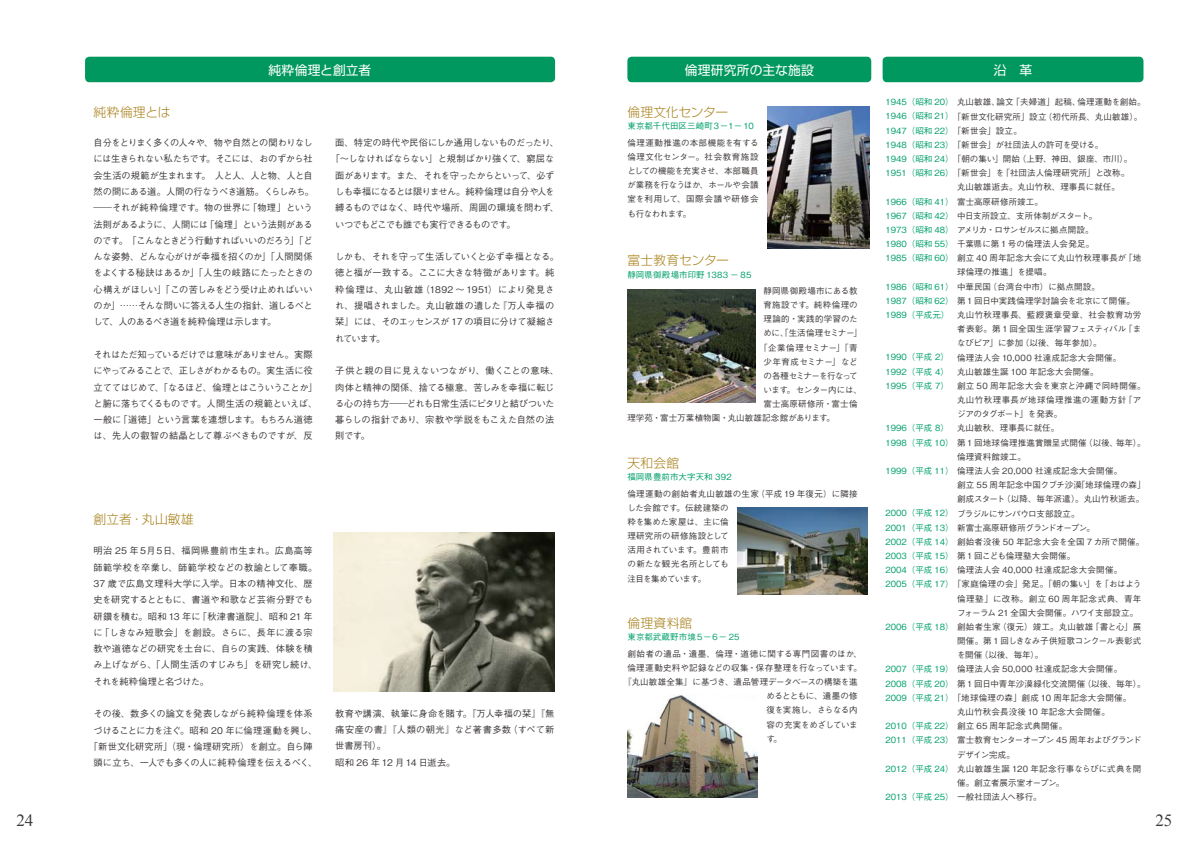
<style>
.page{position:relative;width:1191px;height:842px;background:#fff}
.page>*{position:absolute;margin:0;border:0;box-sizing:border-box;transform-origin:0 0}
.t1{font:17px "Times New Roman";color:#3f3b3a}
.t2{font:300 12.8px "Shin Go Pro";letter-spacing:.015em;color:#aa8420}
.t3{font:12.8px "Shin Go Pro";letter-spacing:.01em;color:#fff}
.t4{font:300 12.8px "Shin Go Pro";letter-spacing:-.025em;color:#aa8420}
.t5{font:300 12.8px "Shin Go Pro";letter-spacing:-.005em;color:#aa8420}
.t6{font:500 9.2px/16.3px "Gothic BBB Pro";letter-spacing:-.03em;color:#3f3b3a}
.t7{font:500 9.2px/16.3px "Gothic BBB Pro";color:#3f3b3a}
.t8{font:500 9.2px/16.3px "Gothic BBB Pro";letter-spacing:.015em;color:#3f3b3a}
.t9{font:500 9.2px "Gothic BBB Pro";letter-spacing:-.055em;color:#3f3b3a}
.t10{font:500 9.2px "Gothic BBB Pro";letter-spacing:-.075em;color:#3f3b3a}
.t11{font:500 8.5px/14.2px "Gothic BBB Pro";letter-spacing:.005em;color:#3f3b3a}
.t12{font:500 8.5px/14.2px "Gothic BBB Pro";letter-spacing:.025em;color:#3f3b3a}
.t13{font:500 8.5px/14.2px "Gothic BBB Pro";letter-spacing:.005em;color:#00a06b;text-align:justify}
.t14{font:500 8.5px "Gothic BBB Pro";letter-spacing:-.04em;color:#3f3b3a}
.t15{font:500 8.5px/14.2px "Gothic BBB Pro";letter-spacing:-.02em;color:#3f3b3a}
.t16{font:500 8.5px "Gothic BBB Pro";letter-spacing:.05em;color:#3f3b3a}
.t17{font:500 8.5px "Gothic BBB Pro";letter-spacing:-.075em;color:#3f3b3a}
.t18{font:500 8.5px "Gothic BBB Pro";letter-spacing:.03em;color:#3f3b3a}
.t19{font:500 8.5px "Gothic BBB Pro";letter-spacing:.035em;color:#3f3b3a}
.t20{font:500 8.5px "Gothic BBB Pro";letter-spacing:-.03em;color:#3f3b3a}
.s1{color:#00a06b}
.s2{color:#3f3b3a}
</style>
<div class="page">
<img style="left:333px;top:533px;width:221px;height:159px">
<img style="left:767px;top:107px;width:102px;height:141px">
<img style="left:627px;top:289px;width:128px;height:114px">
<img style="left:627px;top:695px;width:131px;height:102px">
<div style="left:627px;top:57px;width:244px;height:25px;background:#00985f;border-radius:4px"></div>
<div style="left:882px;top:57px;width:261px;height:25px;background:#00985f;border-radius:4px"></div>
<img style="left:737px;top:508px;width:130px;height:87px">
<div style="left:85px;top:57px;width:470px;height:25px;background:#00985f;border-radius:4px"></div>
<h2 class="t3" style="left:268px;top:60px;width:104px">純粋倫理と創立者</h2>
<h2 class="t3" style="left:685px;top:60px;width:130px">倫理研究所の主な施設</h2>
<h2 class="t3" style="left:993px;top:60px;width:40px">沿　革</h2>
<h2 class="t2" style="left:94px;top:101px;width:78px">純粋倫理とは</h2>
<p class="t6" style="left:94px;top:133px;width:222px">自分をとりまく多くの人々や、物や自然との関わりなしには生きられない私たちです。そこには、おのずから社会生活の規範が生まれます。 人と人、人と物、人と自然の間にある道。人間の行なうべき道筋。くらしみち。―それが純粋倫理です。物の世界に「物理」という法則があるように、人間には「倫理」という法則があるのです。 「こんなときどう行動すればいいのだろう」「どんな姿勢、どんな心がけが幸福を招くのか」「人間関係をよくする秘訣はあるか」「人生の岐路にたったときの心構えがほしい」「この苦しみをどう受け止めればいいのか」……そんな問いに答える人生の指針、道しるべとして、人のあるべき道を純粋倫理は示します。</p>
<p class="t6" style="left:94px;top:345px;width:225px">それはただ知っているだけでは意味がありません。実際にやってみることで、正しさがわかるもの。実生活に役立ててはじめて、「なるほど、倫理とはこういうことか」と腑に落ちてくるものです。人間生活の規範といえば、一般に「道徳」という言葉を連想します。もちろん道徳は、先人の叡智の結晶として尊ぶべきものですが、反</p>
<p class="t6" style="left:335px;top:133px;width:225px">面、特定の時代や民俗にしか通用しないものだったり、</p>
<p class="t6" style="left:331px;top:150px;width:225px">「～しなければならない」と規制ばかり強くて、窮屈な</p>
<p class="t9" style="left:335px;top:168px;width:220px">面があります。また、それを守ったからといって、必ず</p>
<p class="t9" style="left:335px;top:184px;width:220px">しも幸福になるとは限りません。純粋倫理は自分や人を</p>
<p class="t6" style="left:335px;top:198px;width:225px">縛るものではなく、時代や場所、周囲の環境を問わず、</p>
<p class="t10" style="left:335px;top:217px;width:182px">いつでもどこでも誰でも実行できるものです。</p>
<p class="t6" style="left:335px;top:247px;width:225px">しかも、それを守って生活していくと必ず幸福となる。徳と福が一致する。ここに大きな特徴があります。純粋倫理は、丸山敏雄（1892 ～ 1951）により発見され、提唱されました。丸山敏雄の遺した『万人幸福の栞』には、そのエッセンスが 17 の項目に分けて凝縮されています。</p>
<p class="t6" style="left:335px;top:361px;width:225px">子供と親の目に見えないつながり、働くことの意味、肉体と精神の関係、捨てる極意、苦しみを幸福に転じる心の持ち方―どれも日常生活にピタリと結びついた暮らしの指針であり、宗教や学説をもこえた自然の法則です。</p>
<h2 class="t2" style="left:94px;top:509px;width:102px">創立者・丸山敏雄</h2>
<p class="t7" style="left:94px;top:541px;width:225px">明治 25 年５月５日、福岡県豊前市生まれ。広島高等師範学校を卒業し、師範学校などの教諭として奉職。<br>37 歳で広島文理科大学に入学。日本の精神文化、歴史を研究するとともに、書道や和歌など芸術分野でも研鑽を積む。昭和 13 年に「秋津書道院」、昭和 21 年に「しきなみ短歌会」を創設。さらに、長年に渡る宗教や道徳などの研究を土台に、自らの実践、体験を積み上げながら、「人間生活のすじみち」を研究し続け、それを純粋倫理と名づけた。</p>
<p class="t6" style="left:89px;top:704px;width:230px;text-align:center">その後、数多くの論文を発表しながら純粋倫理を体系づけることに力を注ぐ。昭和 20 年に倫理運動を興し、「新世文化研究所」（現・倫理研究所）を創立。自ら陣頭に立ち、一人でも多くの人に純粋倫理を伝えるべく、</p>
<p class="t8" style="left:335px;top:704px;width:220px">教育や講演、執筆に身命を賭す。『万人幸福の栞』『無痛安産の書』『人類の朝光』など著書多数（すべて新世書房刊）。<br>昭和 26 年 12 月14 日逝去。</p>
<h2 class="t4" style="left:627px;top:101px;width:102px">倫理文化センター</h2>
<p class="t13" style="left:627px;top:118px;width:128px">東京都千代田区三崎町３−１− 10</p>
<p class="t11" style="left:627px;top:134px;width:133px;text-align:justify">倫理運動推進の本部機能を有する倫理文化センター。社会教育施設としての機能を充実させ、本部職員が業務を行なうほか、ホールや会議室を利用して、国際会議や研修会も行なわれます。</p>
<h2 class="t5" style="left:627px;top:250px;width:103px">富士教育センター</h2>
<p class="t13" style="left:627px;top:266px;width:126px">静岡県御殿場市印野 1383 − 85</p>
<p class="t11" style="left:763px;top:282px;width:96px">静岡県御殿場市にある教</p>
<p class="t18" style="left:763px;top:298px;width:96px">育施設です。純粋倫理の</p>
<p class="t19" style="left:763px;top:312px;width:96px">理論的・実践的学習のた</p>
<p class="t14" style="left:763px;top:326px;width:100px">めに、「生活倫理セミナー」</p>
<p class="t12" style="left:759px;top:339px;width:100px">「企業倫理セミナー」「青</p>
<p class="t12" style="left:763px;top:353px;width:96px">少年育成セミナー」など</p>
<p class="t17" style="left:763px;top:369px;width:96px">の各種セミナーを行なって</p>
<p class="t14" style="left:763px;top:383px;width:100px">います。センター内には、</p>
<p class="t12" style="left:763px;top:396px;width:96px">富士高原研修所・富士倫</p>
<p class="t11" style="left:627px;top:410px;width:209px">理学苑・富士万葉植物園・丸山敏雄記念館があります。</p>
<h2 class="t2" style="left:627px;top:452px;width:53px">天和会館</h2>
<p class="t13" style="left:627px;top:469px;width:106px">福岡県豊前市大字天和 392</p>
<p class="t11" style="left:627px;top:485px;width:232px">倫理運動の創始者丸山敏雄の生家（平成 19 年復元）に隣接した会館です。伝統建築の<br>粋を集めた家屋は、主に倫<br>理研究所の研修施設として<br>活用されています。豊前市<br>の新たな観光名所としても<br>注目を集めています。</p>
<h2 class="t2" style="left:627px;top:612px;width:66px">倫理資料館</h2>
<p class="t13" style="left:627px;top:629px;width:114px">東京都武蔵野市境５−６− 25</p>
<p class="t16" style="left:627px;top:647px;width:236px">創始者の遺品・遺墨、倫理・道徳に関する専門図書のほか、</p>
<p class="t11" style="left:627px;top:659px;width:236px">倫理運動史料や記録などの収集・保存整理を行なっています。</p>
<p class="t11" style="left:623px;top:674px;width:236px">『丸山敏雄全集』に基づき、遺品管理データベースの構築を進</p>
<p class="t14" style="left:766px;top:689px;width:93px">めるとともに、遺墨の修</p>
<p class="t20" style="left:766px;top:703px;width:93px">復を実施し、さらなる内</p>
<p class="t14" style="left:766px;top:717px;width:93px">容の充実をめざしていま</p>
<p class="t11" style="left:766px;top:730px;width:17px">す。</p>
<p class="t11" style="left:885px;top:94px;width:262px"><span class="s1">1945（昭和 20）</span>丸山敏雄、論文「夫婦道」起稿、倫理運動を創始。<span class="s1">1946（昭和 21）</span>「新世文化研究所」設立（初代所長、丸山敏雄）。<span class="s1">1947（昭和 22）</span>「新世会」設立。<br><span class="s1">1948（昭和 23）</span>「新世会」が社団法人の許可を受ける。<br><span class="s1">1949（昭和 24）</span>「朝の集い」開始（上野、神田、銀座、市川）。<span class="s1">1951（昭和 26）</span>「新世会」を「社団法人倫理研究所」と改称。</p>
<p class="t11" style="left:885px;top:193px;width:257px"><span class="s1">1966（昭和 41）</span>富士高原研修所竣工。<br><span class="s1">1967（昭和 42）</span>中日支所設立、支所体制がスタート。<br><span class="s1">1973（昭和 48）</span>アメリカ・ロサンゼルスに拠点開設。<br><span class="s1">1980（昭和 55）</span>千葉県に第 1 号の倫理法人会発足。<br><span class="s1">1985（昭和 60）</span>創立 40 周年記念大会にて丸山竹秋理事長が「地</p>
<p class="t11" style="left:885px;top:278px;width:251px"><span class="s1">1986（昭和 61）</span>中華民国（台湾台中市）に拠点開設。<br><span class="s1">1987（昭和 62）</span>第 1 回日中実践倫理学討論会を北京にて開催。<br><span class="s1">1989（平成元）</span></p>
<p class="t13" style="left:885px;top:349px;width:65px">1990（平成 2）1992（平成 4）1995（平成 7）</p>
<p class="t11" style="left:885px;top:420px;width:262px"><span class="s1">1996（平成 8）<br>1998（平成 10）</span>第 1 回地球倫理推進賞贈呈式開催（以後、毎年）。</p>
<p class="t11" style="left:885px;top:463px;width:238px"><span class="s1">1999（平成 11）</span>倫理法人会 20,000 社達成記念大会開催。</p>
<p class="t11" style="left:885px;top:505px;width:257px"><span class="s1">2000（平成 12）</span>ブラジルにサンパウロ支部設立。<br><span class="s1">2001（平成 13）<br>2002（平成 14）<br>2003（平成 15）</span>第 1 回こども倫理塾大会開催。<br><span class="s1">2004（平成 16）</span>倫理法人会 40,000 社達成記念大会開催。<br><span class="s1">2005（平成 17）</span>「家庭倫理の会」発足。「朝の集い」を「おはよう</p>
<p class="t11" style="left:885px;top:619px;width:257px"><span class="s1">2006（平成 18）</span>創始者生家（復元）竣工。丸山敏雄「書と心」展</p>
<p class="t11" style="left:885px;top:661px;width:262px"><span class="s1">2007（平成 19）</span>倫理法人会 50,000 社達成記念大会開催。<br><span class="s1">2008（平成 20）</span>第 1 回日中青年沙漠緑化交流開催（以後、毎年）。<br><span class="s1">2009（平成 21）</span>「地球倫理の森」創成 10 周年記念大会開催。</p>
<p class="t11" style="left:885px;top:718px;width:257px"><span class="s1">2010（平成 22）</span>創立 65 周年記念式典開催。<br><span class="s1">2011（平成 23）</span>富士教育センターオープン 45 周年およびグランド</p>
<p class="t11" style="left:885px;top:760px;width:257px"><span class="s1">2012（平成 24）</span>丸山敏雄生誕 120 年記念行事ならびに式典を開</p>
<p class="t13" style="left:885px;top:788px;width:158px">2013（平成 25）<span class="s2">一般社団法人へ移行。</span></p>
<p class="t11" style="left:957px;top:179px;width:164px">丸山敏雄逝去。丸山竹秋、理事長に就任。</p>
<p class="t11" style="left:957px;top:264px;width:96px">球倫理の推進」を提唱。</p>
<p class="t12" style="left:957px;top:307px;width:190px">丸山竹秋理事長、藍綬褒章受章、社会教育功労者表彰。第 1 回全国生涯学習フェスティバル「まなびピア」に参加（以後、毎年参加）。<br>倫理法人会 10,000 社達成記念大会開催。<br>丸山敏雄生誕 100 年記念大会開催。<br>創立 50 周年記念大会を東京と沖縄で同時開催。丸山竹秋理事長が地球倫理推進の運動方針「アジアのタグボート」を発表。<br>丸山敏秋、理事長に就任。</p>
<p class="t11" style="left:957px;top:448px;width:71px">倫理資料館竣工。</p>
<p class="t11" style="left:957px;top:477px;width:190px">創立 55 周年記念中国クブチ沙漠「地球倫理の森」創成スタート（以降、毎年派遣）。丸山竹秋逝去。</p>
<p class="t11" style="left:957px;top:519px;width:189px">新富士高原研修所グランドオープン。<br>創始者没後 50 年記念大会を全国 7 カ所で開催。</p>
<p class="t12" style="left:957px;top:590px;width:186px">倫理塾」に改称。創立 60 周年記念式典、青年フォーラム 21 全国大会開催。ハワイ支部設立。</p>
<p class="t15" style="left:957px;top:633px;width:186px">開催。第 1 回しきなみ子供短歌コンクール表彰式を開催（以後、毎年）。</p>
<p class="t11" style="left:957px;top:704px;width:154px">丸山竹秋会長没後 10 年記念大会開催。</p>
<p class="t11" style="left:957px;top:746px;width:59px">デザイン完成。</p>
<p class="t15" style="left:957px;top:774px;width:109px">催。創立者展示室オープン。</p>
<h1 class="t1" style="left:17px;top:809px;width:18px">24</h1>
<h1 class="t1" style="left:1155px;top:809px;width:18px">25</h1>
</div>
